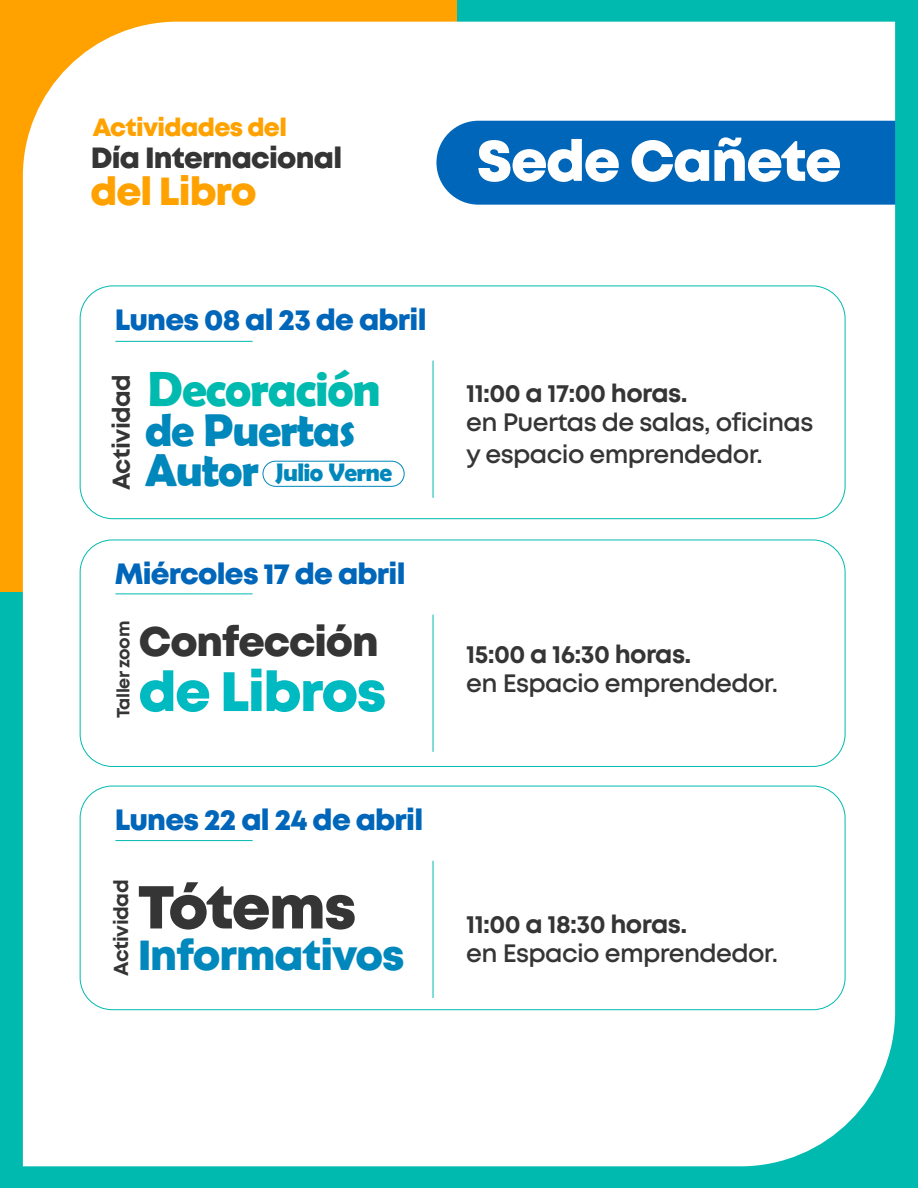
<style>
.page{position:relative;width:918px;height:1188px;background:#00bab0}
.page>*{position:absolute;margin:0;border:0;box-sizing:border-box;transform-origin:0 0}
.t1{font:800 60.45px "Mont";letter-spacing:-.03em;color:#353535}
.t2{font:800 57px "Mont";letter-spacing:-.025em;color:#fff}
.t3{font:800 55.35px "Mont";letter-spacing:-.025em;color:#00bac2}
.t4{font:700 49.65px "Berlin Sans FB Demi";letter-spacing:-.025em;color:#00bab0}
.t5{font:700 46.2px "Berlin Sans FB Demi";letter-spacing:-.025em;color:#0087bb}
.t6{font:800 42px "Mont";letter-spacing:-.025em;color:#0087bb}
.t7{font:800 41.4px "Mont";letter-spacing:-.025em;color:#353535}
.t8{font:800 39.15px "Mont";letter-spacing:-.025em;color:#ffa200}
.t9{font:800 29.25px "Mont";letter-spacing:-.025em;color:#0066b9}
.t10{font:800 29.25px "Mont";letter-spacing:-.025em;color:#353535}
.t11{font:700 25.5px "Berlin Sans FB Demi";letter-spacing:-.025em;color:#0087bb}
.t12{font:600 25.2px/31.5px "Mont";letter-spacing:-.025em;color:#353535}
.t13{font:700 25.2px "Mont";letter-spacing:-.025em;color:#353535}
.t14{font:800 25.05px "Mont";letter-spacing:-.025em;color:#ffa200}
.t15{font:700 24.3px "Mont";letter-spacing:-.025em;color:#353535}
.t16{font:700 20.25px "Mont";letter-spacing:-.025em;color:#353535}
.t17{font:700 17.7px "Mont";letter-spacing:-.025em;color:#353535}
.s1{font-size:46.2px}
</style>
<div class="page">
<div style="left:0;top:0;width:457px;height:591px;background:#ffa200"></div>
<div style="left:23px;top:22px;width:872px;height:1144px;background:#fff"></div>
<div style="left:80px;top:286px;width:765px;height:233px;background:#fff;border-radius:33px"></div>
<div style="left:80px;top:286px;width:765px;height:233px;border:1px solid #00bab0;border-radius:33px"></div>
<div style="left:436px;top:121px;width:459px;height:84px;background:#0066b9"></div>
<div style="left:263px;top:461px;width:142px;height:26px;border:1px solid #0087bb;border-radius:13px"></div>
<hr style="left:433px;top:361px;width:1px;height:137px;background:#00bab0">
<div style="left:80px;top:540px;width:765px;height:226px;background:#fff;border-radius:32px"></div>
<div style="left:80px;top:540px;width:765px;height:227px;border:1px solid #00bab0;border-radius:32px"></div>
<hr style="left:433px;top:615px;width:1px;height:137px;background:#00bab0">
<div style="left:80px;top:786px;width:765px;height:224px;background:#fff;border-radius:32px"></div>
<div style="left:80px;top:786px;width:765px;height:224px;border:1px solid #00bab0;border-radius:32px"></div>
<hr style="left:433px;top:861px;width:1px;height:137px;background:#00bab0">
<hr style="left:115px;top:840px;width:138px;height:1px;background:#00bab0">
<hr style="left:115px;top:594px;width:138px;height:1px;background:#00bab0">
<hr style="left:115px;top:341px;width:138px;height:1px;background:#00bab0">
<p class="t14" style="left:93px;top:111px;width:196px">Actividades del</p>
<p class="t10" style="left:91px;top:139px;width:253px">Día Internacional</p>
<h3 class="t8" style="left:91px;top:166px;width:168px">del Libro</h3>
<p class="t9" style="left:115px;top:300px;width:313px">Lunes 08 al 23 de abril</p>
<p class="t15" style="left:105px;top:490px;width:118px;rotate:-90deg">Actividad</p>
<h3 class="t4" style="left:148px;top:360px;width:234px">Decoración</h3>
<h3 class="t5" style="left:145px;top:403px;width:212px">de Puertas</h3>
<p class="t11" style="left:145px;top:458px;width:249px"><span class="s1">Autor</span> Julio Verne</p>
<p class="t9" style="left:115px;top:554px;width:292px">Miércoles 17 de abril</p>
<p class="t17" style="left:112px;top:718px;width:99px;rotate:-90deg">Taller zoom</p>
<h3 class="t7" style="left:139px;top:615px;width:241px">Confección</h3>
<h3 class="t3" style="left:139px;top:656px;width:249px">de Libros</h3>
<p class="t9" style="left:115px;top:801px;width:310px">Lunes 22 al 24 de abril</p>
<p class="t16" style="left:108px;top:976px;width:98px;rotate:-90deg">Actividad</p>
<h1 class="t1" style="left:138px;top:868px;width:220px">Tótems</h1>
<h3 class="t6" style="left:138px;top:928px;width:268px">Informativos</h3>
<h2 class="t2" style="left:477px;top:124px;width:367px">Sede Cañete</h2>
<p class="t13" style="left:466px;top:377px;width:223px">11:00 a 17:00 horas.</p>
<p class="t12" style="left:466px;top:407px;width:349px">en Puertas de salas, oficinas y espacio emprendedor.</p>
<p class="t13" style="left:466px;top:638px;width:227px">15:00 a 16:30 horas.</p>
<p class="t12" style="left:466px;top:668px;width:313px">en Espacio emprendedor.</p>
<p class="t13" style="left:466px;top:908px;width:222px">11:00 a 18:30 horas.</p>
<p class="t12" style="left:466px;top:938px;width:313px">en Espacio emprendedor.</p>
</div>
